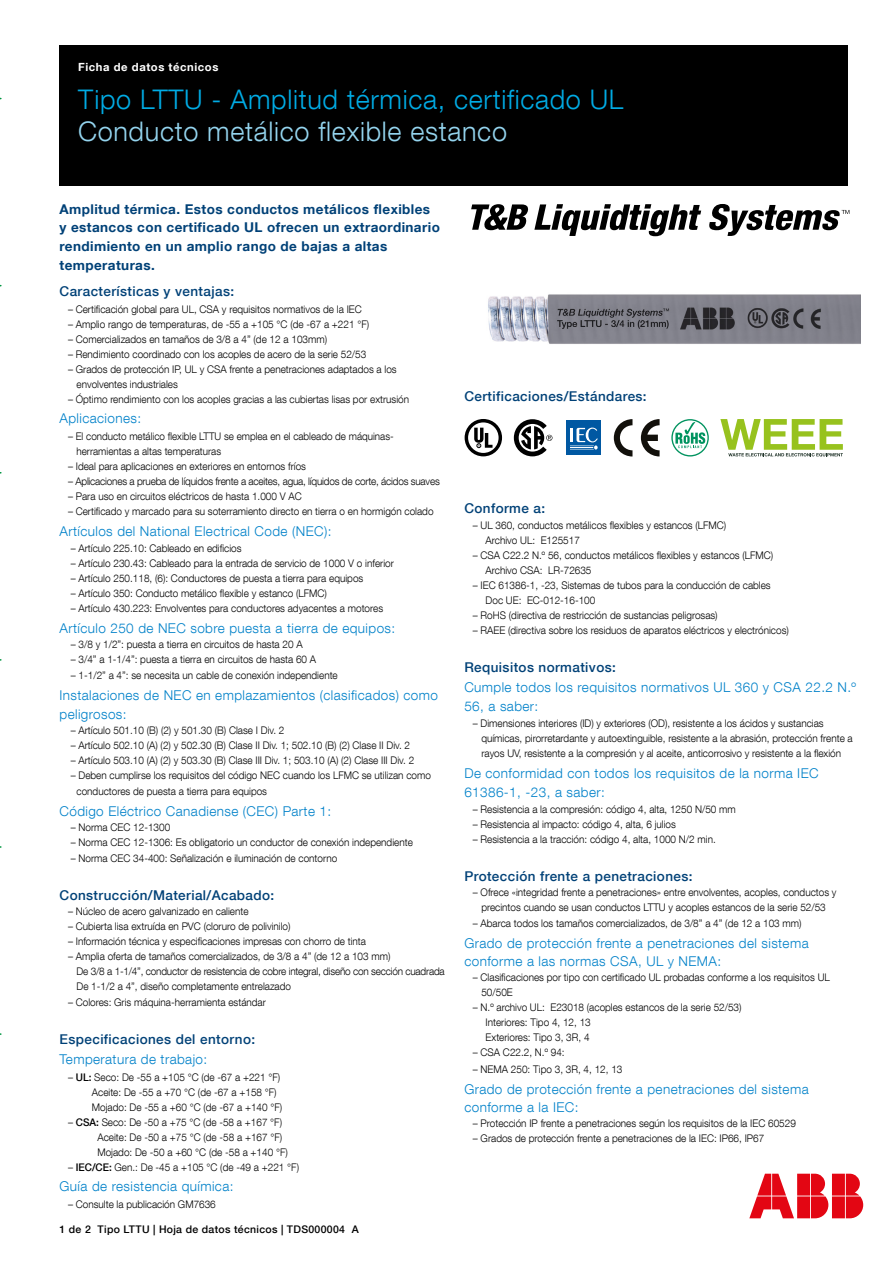
<style>
.page{position:relative;width:893px;height:1263px;background:#fff}
.page>*{position:absolute;margin:0;border:0;box-sizing:border-box;transform-origin:0 0}
.t1{font:300 27px "ABB Neue Helvetica";letter-spacing:.025em;color:#00abe4}
.t2{font:300 27px "ABB Neue Helvetica";letter-spacing:.025em;color:#94d4ee}
.t3{font:300 13.5px/18.6px "ABB Neue Helvetica";letter-spacing:.03em;color:#0081c9}
.t4{font:500 13.5px "ABB Neue Helvetica";letter-spacing:.03em;color:#004177}
.t5{font:700 13.5px/18.6px "ABB Neue Helvetica";letter-spacing:.03em;color:#004177}
.t6{font:700 11.25px "ABB Neue Helvetica";letter-spacing:.05em;color:#fff}
.t7{font:300 10.5px/15px "ABB Neue Helvetica";color:#000;scale:.95 1}
.t8{font:300 10.5px "ABB Neue Helvetica";letter-spacing:-.02em;color:#000;scale:.95 1}
.t9{font:500 10.5px "ABB Neue Helvetica";letter-spacing:.03em;color:#000}
.s1{font-weight:500}
</style>
<div class="page">
<svg style="left:749px;top:1174px;width:114px;height:44px"></svg>
<svg style="left:709px;top:204px;width:140px;height:32px"></svg>
<svg style="left:457px;top:185px;width:244px;height:52px"></svg>
<div style="left:59px;top:45px;width:789px;height:140px;background:#000"></div>
<img style="left:488px;top:294px;width:372px;height:50px">
<svg style="left:514px;top:419px;width:38px;height:37px"></svg>
<svg style="left:465px;top:419px;width:37px;height:37px"></svg>
<div style="left:468px;top:422px;width:31px;height:31px;background:#fff;border-radius:50%"></div>
<svg style="left:474px;top:428px;width:18px;height:20px"></svg>
<div style="left:565px;top:419px;width:37px;height:37px;background:#0058a2"></div>
<svg style="left:570px;top:428px;width:28px;height:22px"></svg>
<svg style="left:614px;top:419px;width:18px;height:37px"></svg>
<svg style="left:641px;top:419px;width:19px;height:37px"></svg>
<svg style="left:671px;top:419px;width:38px;height:37px"></svg>
<svg style="left:720px;top:419px;width:123px;height:37px"></svg>
<p class="t6" style="left:78px;top:60px;width:142px">Ficha de datos técnicos</p>
<h1 class="t1" style="left:78px;top:83px;width:547px">Tipo LTTU - Amplitud térmica, certificado UL</h1>
<h1 class="t2" style="left:78px;top:115px;width:430px">Conducto metálico flexible estanco</h1>
<p class="t5" style="left:60px;top:199px;width:382px">Amplitud térmica. Estos conductos metálicos flexibles y estancos con certificado UL ofrecen un extraordinario rendimiento en un amplio rango de bajas a altas temperaturas.</p>
<p class="t4" style="left:60px;top:283px;width:176px">Características y ventajas:</p>
<p class="t7" style="left:68px;top:301px;width:311px">– Certificación global para UL, CSA y requisitos normativos de la IEC</p>
<p class="t7" style="left:68px;top:316px;width:318px">– Amplio rango de temperaturas, de -55 a +105 °C (de -67 a +221 °F)</p>
<p class="t7" style="left:68px;top:331px;width:274px">– Comercializados en tamaños de 3/8 a 4” (de 12 a 103mm)</p>
<p class="t7" style="left:68px;top:346px;width:315px">– Rendimiento coordinado con los acoples de acero de la serie 52/53</p>
<p class="t7" style="left:77px;top:361px;width:339px;text-indent:-9px">– Grados de protección IP, UL y CSA frente a penetraciones adaptados a los envolventes industriales</p>
<p class="t7" style="left:68px;top:391px;width:361px">– Óptimo rendimiento con los acoples gracias a las cubiertas lisas por extrusión</p>
<p class="t3" style="left:60px;top:409px;width:83px">Aplicaciones:</p>
<p class="t7" style="left:77px;top:428px;width:335px;text-indent:-9px">– El conducto metálico flexible LTTU se emplea en el cableado de máquinas&shy;herramientas a altas temperaturas</p>
<p class="t7" style="left:68px;top:458px;width:252px">– Ideal para aplicaciones en exteriores en entornos fríos</p>
<p class="t8" style="left:68px;top:475px;width:393px">– Aplicaciones a prueba de líquidos frente a aceites, agua, líquidos de corte, ácidos suaves</p>
<p class="t7" style="left:68px;top:488px;width:248px">– Para uso en circuitos eléctricos de hasta 1.000 V AC</p>
<p class="t7" style="left:68px;top:503px;width:386px">– Certificado y marcado para su soterramiento directo en tierra o en hormigón colado</p>
<p class="t3" style="left:60px;top:521px;width:273px">Artículos del National Electrical Code (NEC):</p>
<p class="t7" style="left:71px;top:541px;width:181px">– Artículo 225.10: Cableado en edificios</p>
<p class="t7" style="left:71px;top:556px;width:342px">– Artículo 230.43: Cableado para la entrada de servicio de 1000 V o inferior</p>
<p class="t7" style="left:71px;top:571px;width:309px">– Artículo 250.118, (6): Conductores de puesta a tierra para equipos</p>
<p class="t7" style="left:71px;top:586px;width:271px">– Artículo 350: Conducto metálico flexible y estanco (LFMC)</p>
<p class="t7" style="left:71px;top:601px;width:330px">– Artículo 430.223: Envolventes para conductores adyacentes a motores</p>
<p class="t3" style="left:60px;top:618px;width:337px">Artículo 250 de NEC sobre puesta a tierra de equipos:</p>
<p class="t7" style="left:71px;top:636px;width:246px">– 3/8 y 1/2”: puesta a tierra en circuitos de hasta 20 A</p>
<p class="t7" style="left:71px;top:651px;width:260px">– 3/4” a 1-1/4”: puesta a tierra en circuitos de hasta 60 A</p>
<p class="t7" style="left:71px;top:668px;width:283px">– 1-1/2” a 4”: se necesita un cable de conexión independiente</p>
<p class="t3" style="left:60px;top:686px;width:380px">Instalaciones de NEC en emplazamientos (clasificados) como peligrosos:</p>
<p class="t7" style="left:71px;top:722px;width:226px">– Artículo 501.10 (B) (2) y 501.30 (B) Clase I Div. 2</p>
<p class="t7" style="left:71px;top:737px;width:359px">– Artículo 502.10 (A) (2) y 502.30 (B) Clase II Div. 1; 502.10 (B) (2) Clase II Div. 2</p>
<p class="t7" style="left:71px;top:752px;width:363px">– Artículo 503.10 (A) (2) y 503.30 (B) Clase III Div. 1; 503.10 (A) (2) Clase III Div. 2</p>
<p class="t7" style="left:77px;top:766px;width:375px;line-height:16.5px;text-indent:-6px">– Deben cumplirse los requisitos del código NEC cuando los LFMC se utilizan como conductores de puesta a tierra para equipos</p>
<p class="t3" style="left:60px;top:801px;width:273px">Código Eléctrico Canadiense (CEC) Parte 1:</p>
<p class="t7" style="left:71px;top:819px;width:106px">– Norma CEC 12-1300</p>
<p class="t7" style="left:71px;top:834px;width:362px">– Norma CEC 12-1306: Es obligatorio un conductor de conexión independiente</p>
<p class="t7" style="left:71px;top:851px;width:282px">– Norma CEC 34-400: Señalización e iluminación de contorno</p>
<p class="t4" style="left:60px;top:887px;width:216px">Construcción/Material/Acabado:</p>
<p class="t7" style="left:68px;top:903px;width:192px">– Núcleo de acero galvanizado en caliente</p>
<p class="t7" style="left:68px;top:918px;width:236px">– Cubierta lisa extruída en PVC (cloruro de polivinilo)</p>
<p class="t7" style="left:68px;top:933px;width:315px">– Información técnica y especificaciones impresas con chorro de tinta</p>
<p class="t7" style="left:77px;top:948px;width:389px;text-indent:-9px">– Amplia oferta de tamaños comercializados, de 3/8 a 4” (de 12 a 103 mm)<br>De 3/8 a 1-1/4”, conductor de resistencia de cobre integral, diseño con sección cuadrada<br>De 1-1/2 a 4”, diseño completamente entrelazado</p>
<p class="t7" style="left:68px;top:995px;width:210px">– Colores: Gris máquina-herramienta estándar</p>
<p class="t4" style="left:60px;top:1030px;width:197px">Especificaciones del entorno:</p>
<p class="t3" style="left:60px;top:1050px;width:149px">Temperatura de trabajo:</p>
<p class="t7" style="left:92px;top:1069px;width:202px;text-indent:-24px">– <span class="s1">UL:</span> Seco: De -55 a +105 °C (de -67 a +221 °F)<br>Aceite: De -55 a +70 °C (de -67 a +158 °F)<br>Mojado: De -55 a +60 °C (de -67 a +140 °F)</p>
<p class="t7" style="left:97px;top:1114px;width:202px;text-indent:-29px">– <span class="s1">CSA:</span> Seco: De -50 a +75 °C (de -58 a +167 °F)<br>Aceite: De -50 a +75 °C (de -58 a +167 °F)<br>Mojado: De -50 a +60 °C (de -58 a +140 °F)</p>
<p class="t7" style="left:68px;top:1159px;width:245px">– <span class="s1">IEC/CE:</span> Gen.: De -45 a +105 °C (de -49 a +221 °F)</p>
<p class="t3" style="left:60px;top:1177px;width:175px">Guía de resistencia química:</p>
<p class="t7" style="left:68px;top:1196px;width:157px">– Consulte la publicación GM7636</p>
<p class="t9" style="left:60px;top:1223px;width:301px">1 de 2 Tipo LTTU | Hoja de datos técnicos | TDS000004 A</p>
<p class="t4" style="left:464px;top:388px;width:184px">Certificaciones/Estándares:</p>
<p class="t4" style="left:464px;top:500px;width:82px">Conforme a:</p>
<p class="t7" style="left:486px;top:518px;width:255px;text-indent:-13px">– UL 360, conductos metálicos flexibles y estancos (LFMC)<br>Archivo UL: E125517</p>
<p class="t7" style="left:486px;top:548px;width:304px;text-indent:-13px">– CSA C22.2 N.º 56, conductos metálicos flexibles y estancos (LFMC)<br>Archivo CSA: LR-72635</p>
<p class="t7" style="left:486px;top:578px;width:302px;text-indent:-13px">– IEC 61386-1, -23, Sistemas de tubos para la conducción de cables<br>Doc UE: EC-012-16-100</p>
<p class="t7" style="left:473px;top:608px;width:259px">– RoHS (directiva de restricción de sustancias peligrosas)</p>
<p class="t7" style="left:473px;top:623px;width:334px">– RAEE (directiva sobre los residuos de aparatos eléctricos y electrónicos)</p>
<p class="t4" style="left:464px;top:659px;width:153px">Requisitos normativos:</p>
<p class="t3" style="left:464px;top:678px;width:393px">Cumple todos los requisitos normativos UL 360 y CSA 22.2 N.º<br>56, a saber:</p>
<p class="t7" style="left:481px;top:716px;width:392px;text-indent:-9px">– Dimensiones interiores (ID) y exteriores (OD), resistente a los ácidos y sustancias químicas, pirorretardante y autoextinguible, resistente a la abrasión, protección frente a rayos UV, resistente a la compresión y al aceite, anticorrosivo y resistente a la flexión</p>
<p class="t3" style="left:464px;top:764px;width:356px">De conformidad con todos los requisitos de la norma IEC<br>61386-1, -23, a saber:</p>
<p class="t7" style="left:473px;top:802px;width:278px">– Resistencia a la compresión: código 4, alta, 1250 N/50 mm</p>
<p class="t7" style="left:473px;top:817px;width:215px">– Resistencia al impacto: código 4, alta, 6 julios</p>
<p class="t7" style="left:473px;top:832px;width:257px">– Resistencia a la tracción: código 4, alta, 1000 N/2 min.</p>
<p class="t4" style="left:464px;top:867px;width:230px">Protección frente a penetraciones:</p>
<p class="t7" style="left:473px;top:884px;width:384px;text-align:center">– Ofrece «integridad frente a penetraciones» entre envolventes, acoples, conductos y precintos cuando se usan conductos LTTU y acoples estancos de la serie 52/53</p>
<p class="t7" style="left:473px;top:915px;width:348px">– Abarca todos los tamaños comercializados, de 3/8” a 4” (de 12 a 103 mm)</p>
<p class="t3" style="left:464px;top:933px;width:346px">Grado de protección frente a penetraciones del sistema conforme a las normas CSA, UL y NEMA:</p>
<p class="t7" style="left:481px;top:970px;width:368px;text-indent:-9px">– Clasificaciones por tipo con certificado UL probadas conforme a los requisitos UL<br>50/50E</p>
<p class="t7" style="left:486px;top:1000px;width:271px;text-indent:-13px">– N.º archivo UL: E23018 (acoples estancos de la serie 52/53)<br>Interiores: Tipo 4, 12, 13<br>Exteriores: Tipo 3, 3R, 4</p>
<p class="t7" style="left:473px;top:1045px;width:98px">– CSA C22.2, N.º 94:</p>
<p class="t7" style="left:473px;top:1061px;width:159px">– NEMA 250: Tipo 3, 3R, 4, 12, 13</p>
<p class="t3" style="left:464px;top:1079px;width:346px">Grado de protección frente a penetraciones del sistema conforme a la IEC:</p>
<p class="t7" style="left:473px;top:1116px;width:342px">– Protección IP frente a penetraciones según los requisitos de la IEC 60529</p>
<p class="t7" style="left:473px;top:1131px;width:308px">– Grados de protección frente a penetraciones de la IEC: IP66, IP67</p>
</div>
